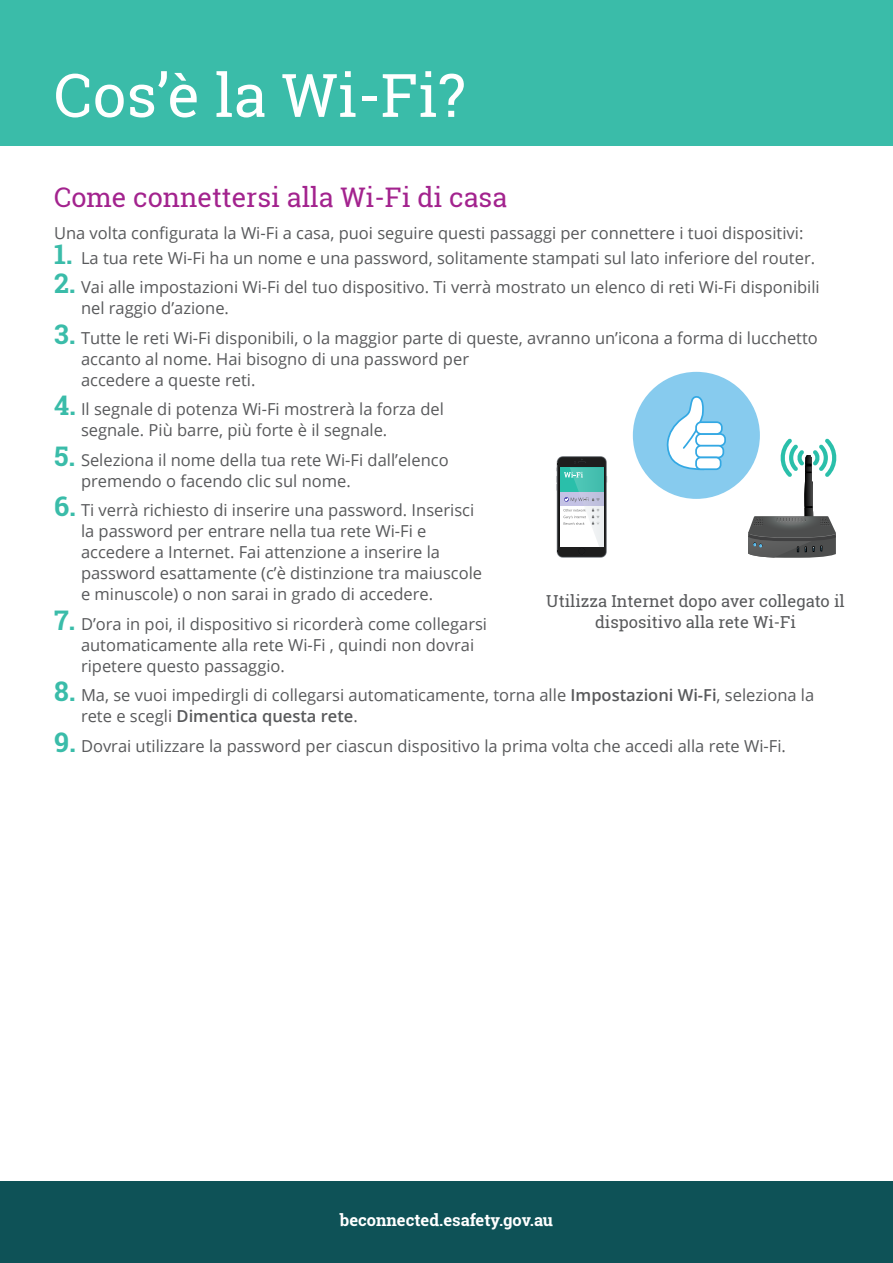
<style>
.page{position:relative;width:893px;height:1263px;background:#fff}
.page>*{position:absolute;margin:0;border:0;box-sizing:border-box;transform-origin:0 0}
.t1{font:60px "Roboto Slab";color:#fff}
.t2{font:27px "Roboto Slab";color:#a3238e}
.t3{font:16.5px/21px "Open Sans";color:#58595b}
.t4{font:16.5px/21px "Roboto Slab";color:#58595b;text-align:center}
.t5{font:700 16.5px "Roboto Slab";color:#fff}
.s1{font-family:"Roboto Slab";font-weight:700;font-size:27px;color:#3abca9}
.s2{font-weight:600}
</style>
<div class="page">
<div style="left:0;top:1181px;width:893px;height:82px;background:#0e5257"></div>
<div style="left:0;top:0;width:892px;height:145px;background:#3abca9"></div>
<svg style="left:748px;top:438px;width:89px;height:120px"></svg>
<svg style="left:556px;top:456px;width:51px;height:102px"></svg>
<div style="left:633px;top:372px;width:127px;height:127px;background:#87cbee;border-radius:50%"></div>
<svg style="left:666px;top:396px;width:38px;height:75px"></svg>
<div style="left:696px;top:434px;width:29px;height:12px;background:#fff;border-radius:5px"></div>
<div style="left:695px;top:433px;width:31px;height:14px;border:2px solid #33a8e3;border-radius:5px"></div>
<div style="left:696px;top:446px;width:27px;height:11px;background:#fff;border-radius:5px"></div>
<div style="left:695px;top:445px;width:29px;height:13px;border:2px solid #33a8e3;border-radius:5px"></div>
<div style="left:696px;top:457px;width:25px;height:12px;background:#fff;border-radius:5px"></div>
<div style="left:695px;top:457px;width:26px;height:13px;border:2px solid #33a8e3;border-radius:5px"></div>
<div style="left:696px;top:422px;width:26px;height:12px;background:#fff;border-radius:5px"></div>
<div style="left:695px;top:421px;width:28px;height:14px;border:2px solid #33a8e3;border-radius:5px"></div>
<h1 class="t1" style="left:54px;top:54px;width:413px">Cos’è la Wi-Fi?</h1>
<h2 class="t2" style="left:54px;top:179px;width:455px">Come connettersi alla Wi-Fi di casa</h2>
<p class="t3" style="left:54px;top:222px;width:751px">Una volta configurata la Wi-Fi a casa, puoi seguire questi passaggi per connettere i tuoi dispositivi:</p>
<p class="t3" style="left:54px;top:247px;width:763px"><span class="s1">1.</span> La tua rete Wi-Fi ha un nome e una password, solitamente stampati sul lato inferiore del router.</p>
<p class="t3" style="left:81px;top:276px;width:740px;text-indent:-27px"><span class="s1">2.</span> Vai alle impostazioni Wi-Fi del tuo dispositivo. Ti verrà mostrato un elenco di reti Wi-Fi disponibili nel raggio d’azione.</p>
<p class="t3" style="left:81px;top:327px;width:738px;text-indent:-27px"><span class="s1">3.</span> Tutte le reti Wi-Fi disponibili, o la maggior parte di queste, avranno un’icona a forma di lucchetto accanto al nome. Hai bisogno di una password per<br>accedere a queste reti.</p>
<p class="t3" style="left:81px;top:398px;width:364px;text-indent:-27px"><span class="s1">4.</span> Il segnale di potenza Wi-Fi mostrerà la forza del segnale. Più barre, più forte è il segnale.</p>
<p class="t3" style="left:81px;top:449px;width:369px;text-indent:-27px"><span class="s1">5.</span> Seleziona il nome della tua rete Wi-Fi dall’elenco premendo o facendo clic sul nome.</p>
<p class="t3" style="left:81px;top:499px;width:403px;text-indent:-27px"><span class="s1">6.</span> Ti verrà richiesto di inserire una password. Inserisci la password per entrare nella tua rete Wi-Fi e accedere a Internet. Fai attenzione a inserire la password esattamente (c’è distinzione tra maiuscole e minuscole) o non sarai in grado di accedere.</p>
<p class="t3" style="left:81px;top:613px;width:408px;text-indent:-27px"><span class="s1">7.</span> D’ora in poi, il dispositivo si ricorderà come collegarsi automaticamente alla rete Wi-Fi , quindi non dovrai ripetere questo passaggio.</p>
<p class="t3" style="left:81px;top:684px;width:735px;text-indent:-27px"><span class="s1">8.</span> Ma, se vuoi impedirgli di collegarsi automaticamente, torna alle <span class="s2">Impostazioni Wi-Fi</span>, seleziona la rete e scegli <span class="s2">Dimentica questa rete</span>.</p>
<p class="t3" style="left:54px;top:735px;width:733px"><span class="s1">9.</span> Dovrai utilizzare la password per ciascun dispositivo la prima volta che accedi alla rete Wi-Fi.</p>
<p class="t4" style="left:546px;top:591px;width:300px">Utilizza Internet dopo aver collegato il dispositivo alla rete Wi-Fi</p>
<p class="t5" style="left:340px;top:1209px;width:215px">beconnected.esafety.gov.au</p>
</div>
